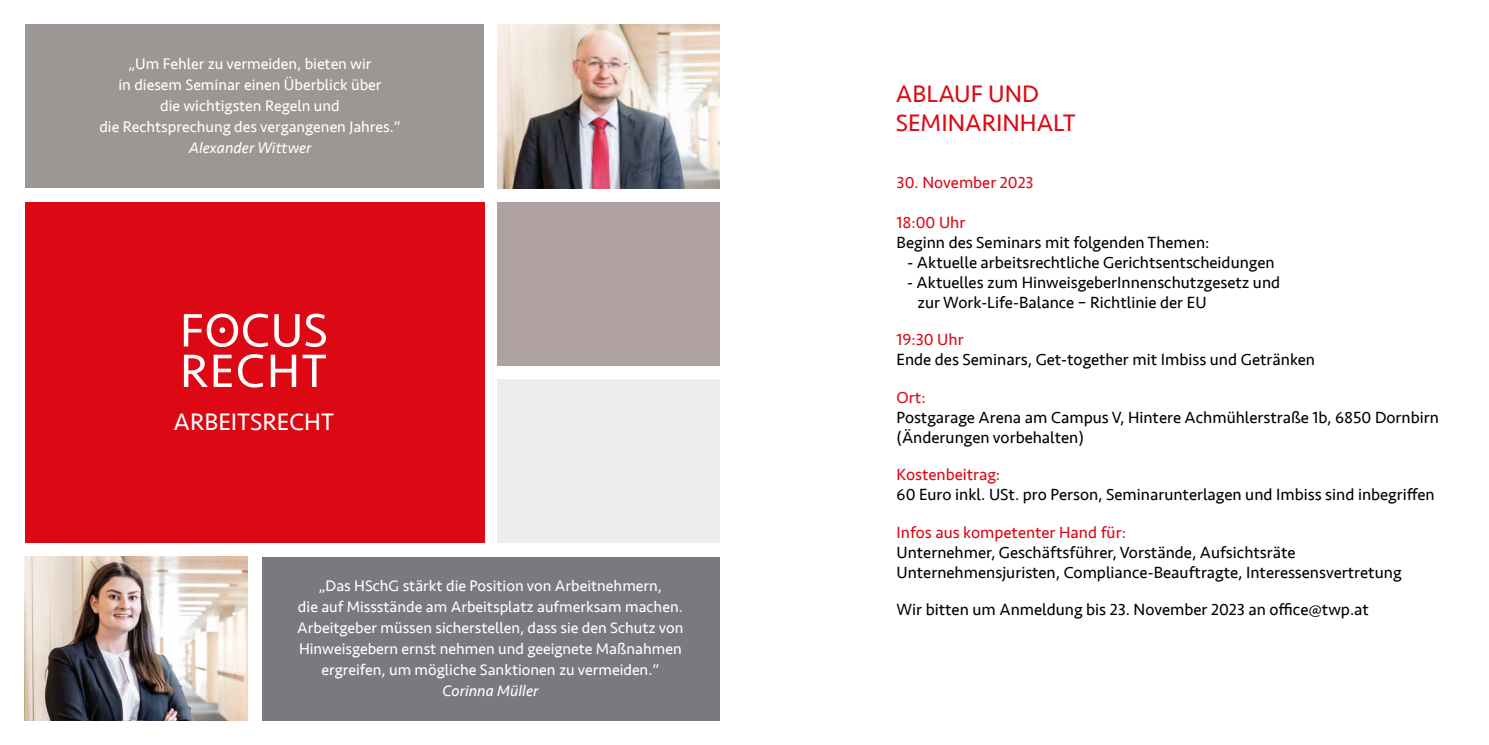
<style>
.page{position:relative;width:1489px;height:745px;background:#fff}
.page>*{position:absolute;margin:0;border:0;box-sizing:border-box;transform-origin:0 0}
.t1{font:24.5px/29.4px "Seravek";color:#dc0814}
.t2{font:24.5px "Seravek";color:#fff}
.t3{font:16.62px/19.9px "Seravek";color:#000}
.t4{font:16.62px "Seravek";color:#dc0814}
.t5{font:15.75px/21px "Seravek";color:#fff;text-align:center}
.t6{font:italic 15.75px "Seravek";color:#fff}
</style>
<div class="page">
<img style="left:25px;top:556px;width:222px;height:163px">
<div style="left:25px;top:202px;width:459px;height:340px;background:#dc0814"></div>
<div style="left:25px;top:25px;width:458px;height:163px;background:#9c9694"></div>
<img style="left:497px;top:25px;width:222px;height:163px">
<div style="left:497px;top:379px;width:222px;height:163px;background:#ededed"></div>
<div style="left:497px;top:202px;width:222px;height:163px;background:#afa1a1"></div>
<div style="left:262px;top:556px;width:457px;height:163px;background:#7c7880"></div>
<svg style="left:274px;top:314px;width:25px;height:33px"></svg>
<svg style="left:305px;top:313px;width:21px;height:34px"></svg>
<svg style="left:184px;top:354px;width:24px;height:33px"></svg>
<svg style="left:214px;top:354px;width:18px;height:33px"></svg>
<svg style="left:238px;top:354px;width:25px;height:33px"></svg>
<svg style="left:271px;top:354px;width:25px;height:33px"></svg>
<svg style="left:302px;top:354px;width:24px;height:33px"></svg>
<svg style="left:184px;top:313px;width:84px;height:34px"></svg>
<p class="t5" style="left:99px;top:53px;width:303px">„Um Fehler zu vermeiden, bieten wir<br>in diesem Seminar einen Überblick über<br>die wichtigsten Regeln und<br>die Rechtsprechung des vergangenen Jahres.“</p>
<p class="t6" style="left:189px;top:135px;width:124px">Alexander Wittwer</p>
<h1 class="t2" style="left:173px;top:402px;width:162px">ARBEITSRECHT</h1>
<p class="t5" style="left:297px;top:574px;width:387px">„Das HSchG stärkt die Position von Arbeitnehmern,<br>die auf Missstände am Arbeitsplatz aufmerksam machen.<br>Arbeitgeber müssen sicherstellen, dass sie den Schutz von Hinweisgebern ernst nehmen und geeignete Maßnahmen ergreifen, um mögliche Sanktionen zu vermeiden.“</p>
<p class="t6" style="left:442px;top:677px;width:97px">Corinna Müller</p>
<h1 class="t1" style="left:895px;top:79px;width:181px">ABLAUF UND<br>SEMINARINHALT</h1>
<p class="t4" style="left:896px;top:169px;width:139px">30. November 2023</p>
<p class="t4" style="left:896px;top:209px;width:70px">18:00 Uhr</p>
<p class="t3" style="left:896px;top:232px;width:314px">Beginn des Seminars mit folgenden Themen:</p>
<p class="t3" style="left:907px;top:252px;width:369px">- Aktuelle arbeitsrechtliche Gerichtsentscheidungen</p>
<p class="t3" style="left:917px;top:272px;width:364px;text-indent:-10px">- Aktuelles zum HinweisgeberInnenschutzgesetz und zur Work-Life-Balance – Richtlinie der EU</p>
<p class="t4" style="left:896px;top:327px;width:69px">19:30 Uhr</p>
<p class="t3" style="left:896px;top:349px;width:420px">Ende des Seminars, Get-together mit Imbiss und Getränken</p>
<p class="t4" style="left:896px;top:384px;width:31px">Ort:</p>
<p class="t3" style="left:896px;top:407px;width:544px">Postgarage Arena am Campus V, Hintere Achmühlerstraße 1b, 6850 Dornbirn (Änderungen vorbehalten)</p>
<p class="t4" style="left:896px;top:461px;width:105px">Kostenbeitrag:</p>
<p class="t3" style="left:896px;top:484px;width:539px">60 Euro inkl. USt. pro Person, Seminarunterlagen und Imbiss sind inbegriffen</p>
<p class="t4" style="left:896px;top:519px;width:231px">Infos aus kompetenter Hand für:</p>
<p class="t3" style="left:896px;top:541px;width:506px">Unternehmer, Geschäftsführer, Vorstände, Aufsichtsräte<br>Unternehmensjuristen, Compliance-Beauftragte, Interessensvertretung</p>
<p class="t3" style="left:896px;top:599px;width:474px">Wir bitten um Anmeldung bis 23. November 2023 an office@twp.at</p>
</div>
